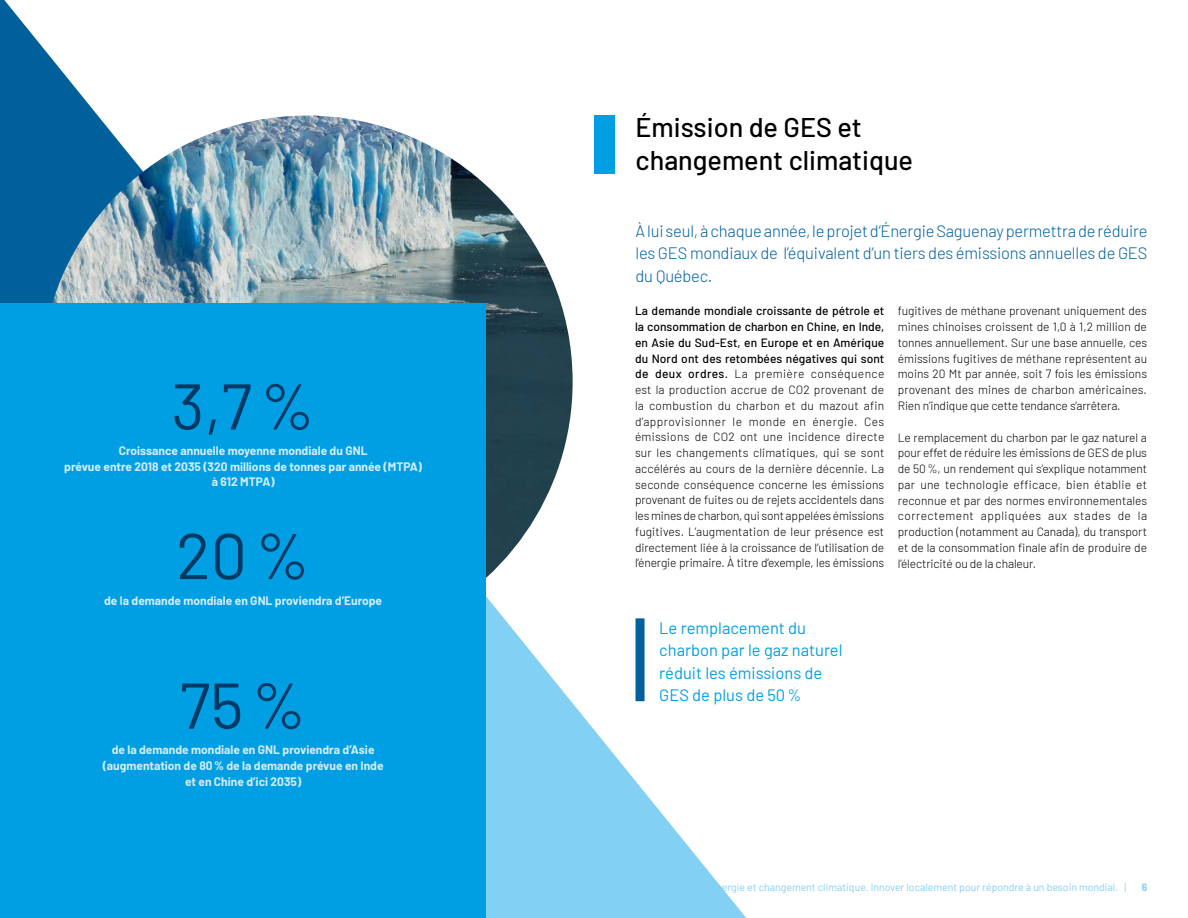
<style>
.page{position:relative;width:1188px;height:918px;background:#fff}
.page>*{position:absolute;margin:0;border:0;box-sizing:border-box;transform-origin:0 0}
.t1{font:64.5px "Barlow";color:#003963}
.t2{font:500 27px/33px "Barlow";color:#000}
.t3{font:300 16.5px/22.5px "Barlow";letter-spacing:-.01em;color:#00609c;text-align:justify}
.t4{font:16.5px/22.5px "Barlow";color:#009fe3}
.t5{font:300 12px/15.8px "Barlow";letter-spacing:-.01em;color:#000;text-align:justify}
.t6{font:700 12px/15.8px "Barlow";color:#d4edfc;text-align:center}
.t7{font:10.5px "Barlow";color:#83d0f5}
.t8{font:700 10.5px "Barlow";color:#83d0f5}
.s1{font-weight:500}
</style>
<div class="page">
<svg style="left:486px;top:115px;width:260px;height:803px"></svg>
<svg style="left:0;top:0;width:320px;height:303px"></svg>
<img style="left:40px;top:116px;width:533px;height:514px">
<div style="left:0;top:303px;width:486px;height:615px;background:#009fe3"></div>
<div style="left:636px;top:618px;width:9px;height:83px;background:#00609c"></div>
<h1 class="t1" style="left:171px;top:360px;width:145px">3,7%</h1>
<p class="t6" style="left:64px;top:442px;width:359px">Croissance annuelle moyenne mondiale du GNL<br>prévue entre 2018 et 2035 (320 millions de tonnes par année (MTPA) à 612 MTPA)</p>
<h1 class="t1" style="left:176px;top:509px;width:135px">20%</h1>
<p class="t6" style="left:104px;top:592px;width:280px">de la demande mondiale en GNL proviendra d’Europe</p>
<h1 class="t1" style="left:180px;top:659px;width:128px">75%</h1>
<p class="t6" style="left:103px;top:741px;width:282px">de la demande mondiale en GNL proviendra d’Asie (augmentation de 80% de la demande prévue en Inde et en Chine d’ici 2035)</p>
<h2 class="t2" style="left:636px;top:109px;width:279px">Émission de GES et changement climatique</h2>
<h3 class="t3" style="left:636px;top:218px;width:514px">À lui seul, à chaque année, le projet d’Énergie Saguenay permettra de réduire les GES mondiaux de l’équivalent d’un tiers des émissions annuelles de GES du Québec.</h3>
<p class="t5" style="left:635px;top:302px;width:251px"><span class="s1">La demande mondiale croissante de pétrole et la consommation de charbon en Chine, en Inde, en Asie du Sud-Est, en Europe et en Amérique du Nord ont des retombées négatives qui sont de deux ordres.</span> La première conséquence est la production accrue de CO2 provenant de la combustion du charbon et du mazout afin d’approvisionner le monde en énergie. Ces émissions de CO2 ont une incidence directe sur les changements climatiques, qui se sont accélérés au cours de la dernière décennie. La seconde conséquence concerne les émissions provenant de fuites ou de rejets accidentels dans les mines de charbon, qui sont appelées émissions fugitives. L’augmentation de leur présence est directement liée à la croissance de l’utilisation de l’énergie primaire. À titre d’exemple, les émissions</p>
<p class="t5" style="left:898px;top:302px;width:251px">fugitives de méthane provenant uniquement des mines chinoises croissent de 1,0 à 1,2 million de tonnes annuellement. Sur une base annuelle, ces émissions fugitives de méthane représentent au moins 20 Mt par année, soit 7 fois les émissions provenant des mines de charbon américaines.<br>Rien n’indique que cette tendance s’arrêtera.</p>
<p class="t5" style="left:898px;top:428px;width:251px">Le remplacement du charbon par le gaz naturel a pour effet de réduire les émissions de GES de plus de 50%, un rendement qui s’explique notamment par une technologie efficace, bien établie et reconnue et par des normes environnementales correctement appliquées aux stades de la production (notamment au Canada), du transport et de la consommation finale afin de produire de l’électricité ou de la chaleur.</p>
<h3 class="t4" style="left:659px;top:615px;width:185px">Le remplacement du charbon par le gaz naturel réduit les émissions de<br>GES de plus de 50%</h3>
<p class="t7" style="left:710px;top:880px;width:418px">Énergie et changement climatique. Innover localement pour répondre à un besoin mondial. |</p>
<p class="t8" style="left:1142px;top:879px;width:7px">6</p>
</div>
